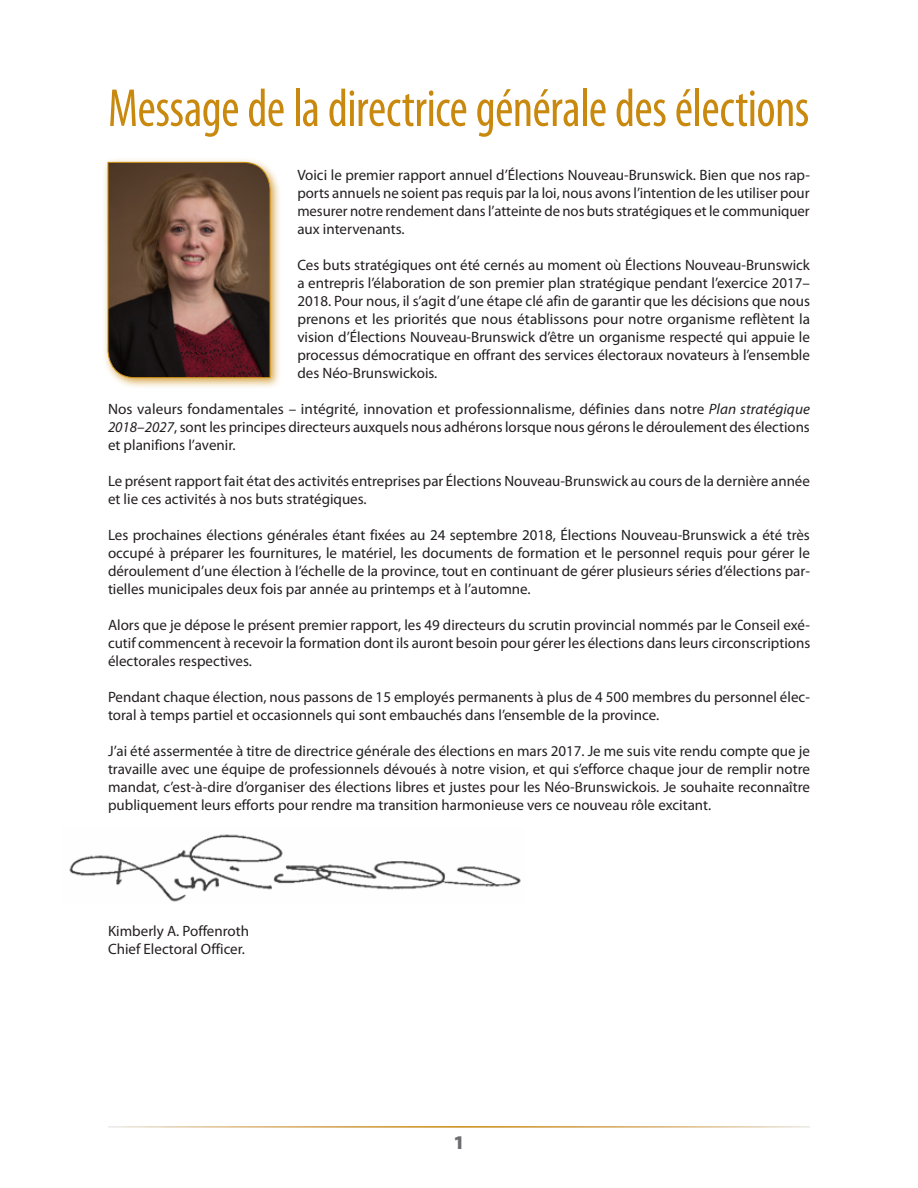
<style>
.page{position:relative;width:918px;height:1188px;background:#fff}
.page>*{position:absolute;margin:0;border:0;box-sizing:border-box;transform-origin:0 0}
.Head_1{font:condensed 54px "Myriad Pro";letter-spacing:-.01em;color:#c8890e;scale:.93 1}
.t1{font:900 19.5px "Myriad Pro";color:#6c6d70}
.text__1_col{font:15px/18px "Myriad Pro";color:#231f20;text-align:justify}
.s1{font-style:italic}
</style>
<div class="page">
<img style="left:69px;top:834px;width:452px;height:68px">
<div style="left:103px;top:157px;width:179px;height:232px;background:#c8890e;opacity:.75"></div>
<svg style="left:107px;top:162px;width:164px;height:216px;background:#634538"></svg>
<h1 class="Head_1" style="left:108px;top:76px;width:756px">Message de la directrice générale des élections</h1>
<p class="text__1_col" style="left:297px;top:166px;width:514px">Voici le premier rapport annuel d’Élections Nouveau-Brunswick. Bien que nos rap&shy;ports annuels ne soient pas requis par la loi, nous avons l’intention de les utiliser pour mesurer notre rendement dans l’atteinte de nos buts stratégiques et le communiquer aux intervenants.</p>
<p class="text__1_col" style="left:297px;top:256px;width:514px">Ces buts stratégiques ont été cernés au moment où Élections Nouveau-Brunswick a entrepris l’élaboration de son premier plan stratégique pendant l’exercice 2017– 2018. Pour nous, il s’agit d’une étape clé afin de garantir que les décisions que nous prenons et les priorités que nous établissons pour notre organisme reflètent la vision d’Élections Nouveau-Brunswick d’être un organisme respecté qui appuie le processus démocratique en offrant des services électoraux novateurs à l’ensemble des Néo-Brunswickois.</p>
<p class="text__1_col" style="left:108px;top:400px;width:704px">Nos valeurs fondamentales – intégrité, innovation et professionnalisme, définies dans notre <span class="s1">Plan stratégique 2018–2027</span>, sont les principes directeurs auxquels nous adhérons lorsque nous gérons le déroulement des élections et planifions l’avenir.</p>
<p class="text__1_col" style="left:108px;top:472px;width:703px">Le présent rapport fait état des activités entreprises par Élections Nouveau-Brunswick au cours de la dernière année et lie ces activités à nos buts stratégiques.</p>
<p class="text__1_col" style="left:108px;top:526px;width:704px">Les prochaines élections générales étant fixées au 24 septembre 2018, Élections Nouveau-Brunswick a été très occupé à préparer les fournitures, le matériel, les documents de formation et le personnel requis pour gérer le déroulement d’une élection à l’échelle de la province, tout en continuant de gérer plusieurs séries d’élections par&shy;tielles municipales deux fois par année au printemps et à l’automne.</p>
<p class="text__1_col" style="left:108px;top:616px;width:704px">Alors que je dépose le présent premier rapport, les 49 directeurs du scrutin provincial nommés par le Conseil exé&shy;cutif commencent à recevoir la formation dont ils auront besoin pour gérer les élections dans leurs circonscriptions électorales respectives.</p>
<p class="text__1_col" style="left:108px;top:688px;width:704px">Pendant chaque élection, nous passons de 15 employés permanents à plus de 4 500 membres du personnel élec&shy;toral à temps partiel et occasionnels qui sont embauchés dans l’ensemble de la province.</p>
<p class="text__1_col" style="left:108px;top:742px;width:703px">J’ai été assermentée à titre de directrice générale des élections en mars 2017. Je me suis vite rendu compte que je travaille avec une équipe de professionnels dévoués à notre vision, et qui s’efforce chaque jour de remplir notre mandat, c’est-à-dire d’organiser des élections libres et justes pour les Néo-Brunswickois. Je souhaite reconnaître publiquement leurs efforts pour rendre ma transition harmonieuse vers ce nouveau rôle excitant.</p>
<p class="text__1_col" style="left:108px;top:922px;width:143px">Kimberly A. Poffenroth<br>Chief Electoral Officer.</p>
<h2 class="t1" style="left:453px;top:1129px;width:13px">1</h2>
</div>
